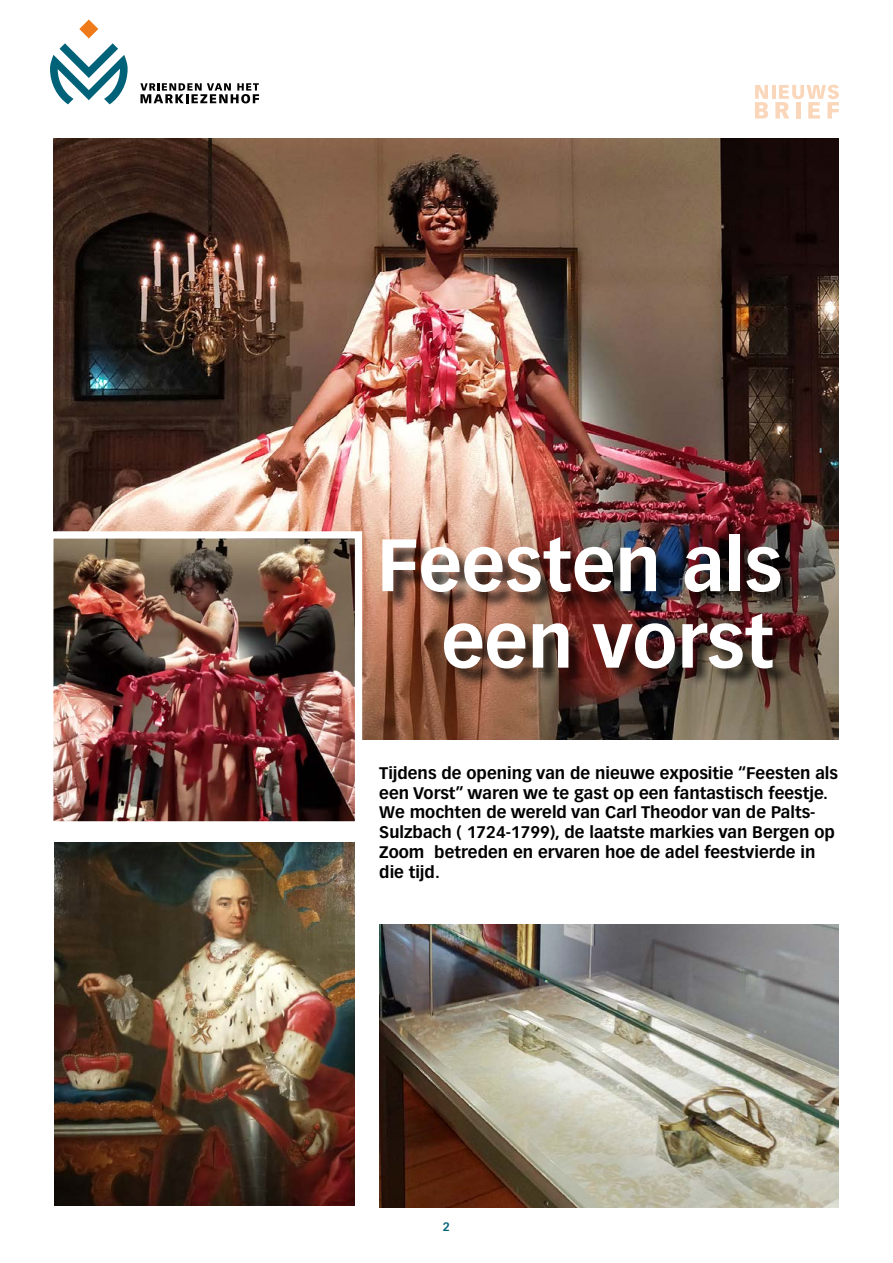
<style>
.page{position:relative;width:893px;height:1263px;background:#fff}
.page>*{position:absolute;margin:0;border:0;box-sizing:border-box;transform-origin:0 0}
.t1{font:700 72.75px/76.5px "Vectora LT Pro";color:#fff;text-align:right}
.t2{font:700 16.5px/19.8px "Vectora LT Pro";color:#000}
.t3{font:700 12px "Vectora LT Pro";color:#006379}
</style>
<div class="page">
<svg style="left:50px;top:20px;width:78px;height:84px"></svg>
<svg style="left:140px;top:83px;width:119px;height:20px"></svg>
<hr style="left:772px;top:85px;width:3px;height:14px;background:#ef7b1b">
<svg style="left:755px;top:85px;width:13px;height:34px"></svg>
<svg style="left:775px;top:85px;width:64px;height:34px"></svg>
<img style="left:53px;top:139px;width:786px;height:601px">
<img style="left:53px;top:528px;width:313px;height:294px">
<img style="left:379px;top:924px;width:460px;height:284px">
<div style="left:385px;top:536px;width:414px;height:151px;background:#000;opacity:.75"></div>
<img style="left:54px;top:842px;width:300px;height:364px">
<h1 class="t1" style="left:377px;top:527px;width:407px">Feesten als een vorst</h1>
<p class="t2" style="left:379px;top:763px;width:460px">Tijdens de opening van de nieuwe expositie “Feesten als een Vorst” waren we te gast op een fantastisch feestje.<br>We mochten de wereld van Carl Theodor van de Palts-Sulzbach ( 1724-1799), de laatste markies van Bergen op Zoom betreden en ervaren hoe de adel feestvierde in die tijd.</p>
<p class="t3" style="left:443px;top:1219px;width:9px">2</p>
</div>
